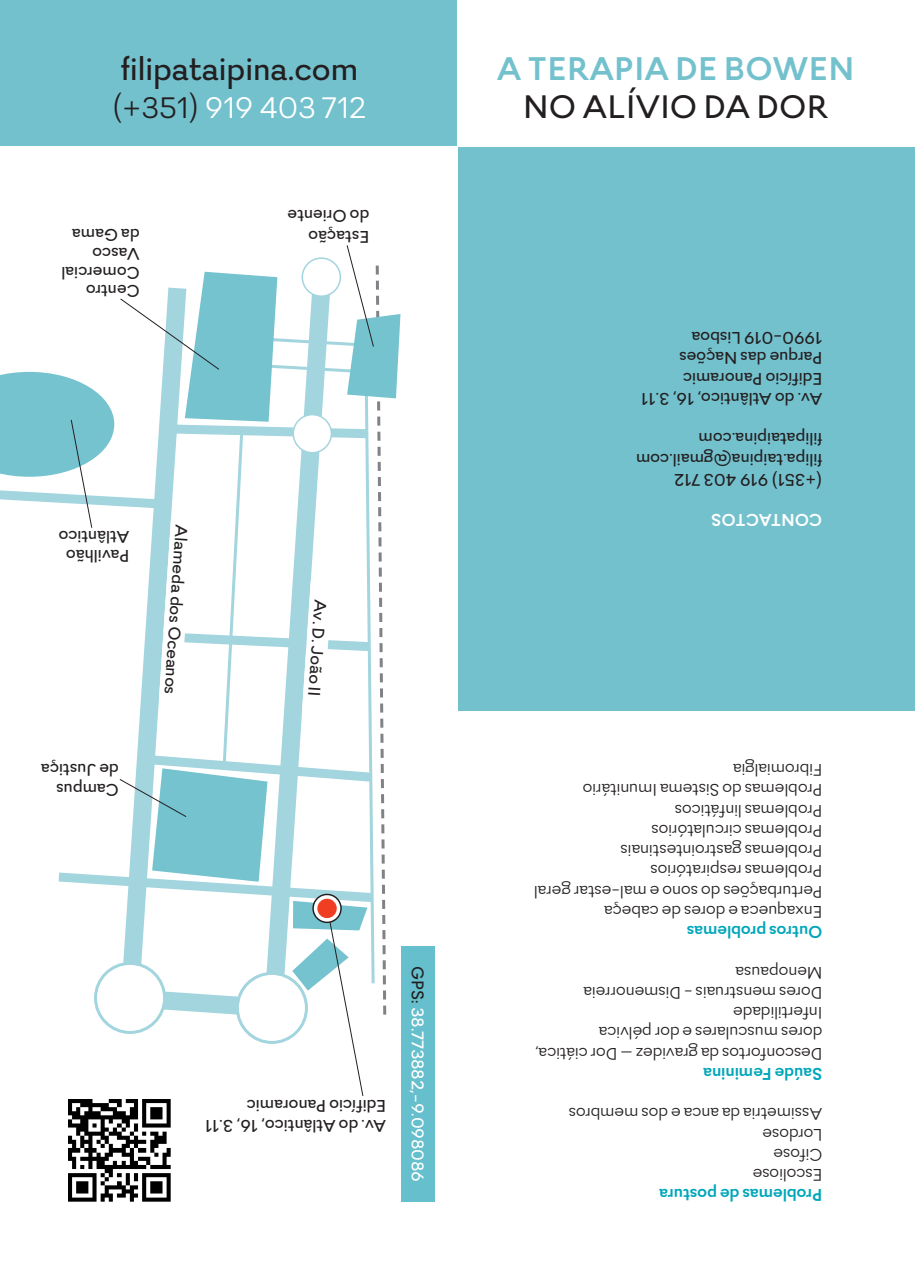
<style>
.page{position:relative;width:915px;height:1276px;background:#fff}
.page>*{position:absolute;margin:0;border:0;box-sizing:border-box;transform-origin:0 0}
.t1{font:500 36px "Firme";color:#231f20}
.t2{font:700 36px "Firme";letter-spacing:.005em;color:#74c1ce}
.t3{font:33px "Firme";letter-spacing:-.01em;color:#fff}
.t4{font:18.75px/20.2px "Firme";letter-spacing:-.005em;color:#231f20}
.t5{font:500 18.75px "Firme";letter-spacing:-.005em;color:#231f20}
.t6{font:700 18.75px "Firme";letter-spacing:-.005em;color:#00a6b9}
.t7{font:500 18.75px "Firme";letter-spacing:-.01em;color:#fff}
.t8{font:700 18.75px "Firme";color:#fff}
.s1{color:#231f20}
</style>
<div class="page">
<div style="left:0;top:0;width:914px;height:1276px;background:#74c1ce"></div>
<div style="left:457px;top:0;width:457px;height:147px;background:#fff"></div>
<div style="left:0;top:147px;width:457px;height:1129px;background:#fff"></div>
<div style="left:457px;top:711px;width:457px;height:565px;background:#fff"></div>
<img style="left:68px;top:1099px;width:103px;height:103px">
<div style="left:401px;top:946px;width:33px;height:256px;background:#66bfcc"></div>
<svg style="left:0;top:245px;width:400px;height:851px"></svg>
<svg style="left:313px;top:894px;width:28px;height:28px"></svg>
<div style="left:312px;top:893px;width:29px;height:30px;border:1px solid #231f20;border-radius:50%"></div>
<div style="left:317px;top:898px;width:19px;height:20px;background:#ef3e22;border-radius:50%"></div>
<p class="t1" style="left:120px;top:48px;width:239px">filipataipina.com</p>
<p class="t2" style="left:496px;top:48px;width:359px">A TERAPIA DE BOWEN</p>
<p class="t1" style="left:523px;top:87px;width:306px">NO ALÍVIO DA DOR</p>
<p class="t3" style="left:112px;top:89px;width:256px"><span class="s1">(+351)</span> 919 403 712</p>
<p class="t5" style="left:369px;top:227px;width:83px;rotate:-180deg">do Oriente</p>
<p class="t5" style="left:140px;top:246px;width:69px;rotate:-180deg">da Gama</p>
<p class="t5" style="left:369px;top:247px;width:62px;rotate:-180deg">Estação</p>
<p class="t5" style="left:140px;top:264px;width:49px;rotate:-180deg">Vasco</p>
<p class="t5" style="left:140px;top:283px;width:80px;rotate:-180deg">Comercial</p>
<p class="t5" style="left:140px;top:302px;width:55px;rotate:-180deg">Centro</p>
<p class="t5" style="left:129px;top:547px;width:72px;rotate:-180deg">Atlântico</p>
<p class="t5" style="left:129px;top:566px;width:65px;rotate:-180deg">Pavilhão</p>
<p class="t5" style="left:119px;top:780px;width:79px;rotate:-180deg">de Justiça</p>
<p class="t5" style="left:119px;top:801px;width:64px;rotate:-180deg">Campus</p>
<p class="t5" style="left:193px;top:525px;width:171px;rotate:94deg">Alameda dos Oceanos</p>
<p class="t5" style="left:331px;top:600px;width:98px;rotate:94deg">Av. D. João II</p>
<p class="t5" style="left:386px;top:1116px;width:141px;rotate:-180deg">Edifício Panoramic</p>
<p class="t5" style="left:386px;top:1136px;width:183px;rotate:-180deg">Av. do Atlântico, 16, 3.11</p>
<p class="t7" style="left:428px;top:966px;width:218px;rotate:90deg"><span class="s1">GPS:</span> 38.773882,-9.098086</p>
<p class="t5" style="left:822px;top:348px;width:132px;rotate:-180deg">1990-019 Lisboa</p>
<p class="t5" style="left:822px;top:369px;width:145px;rotate:-180deg">Parque das Nações</p>
<p class="t5" style="left:822px;top:389px;width:141px;rotate:-180deg">Edifício Panoramic</p>
<p class="t5" style="left:822px;top:409px;width:183px;rotate:-180deg">Av. do Atlântico, 16, 3.11</p>
<p class="t5" style="left:822px;top:450px;width:125px;rotate:-180deg">filipataipina.com</p>
<p class="t5" style="left:822px;top:471px;width:188px;rotate:-180deg">filipa.taipina@gmail.com</p>
<p class="t5" style="left:822px;top:490px;width:150px;rotate:-180deg">(+351) 919 403 712</p>
<p class="t8" style="left:822px;top:531px;width:113px;rotate:-180deg">CONTACTOS</p>
<p class="t4" style="left:822px;top:780px;width:91px;rotate:-180deg">Fibromialgia</p>
<p class="t4" style="left:822px;top:800px;width:241px;rotate:-180deg">Problemas do Sistema Imunitário</p>
<p class="t4" style="left:822px;top:820px;width:149px;rotate:-180deg">Problemas linfáticos</p>
<p class="t4" style="left:822px;top:840px;width:172px;rotate:-180deg">Problemas circulatórios</p>
<p class="t4" style="left:822px;top:861px;width:203px;rotate:-180deg">Problemas gastrointestinais</p>
<p class="t4" style="left:822px;top:881px;width:173px;rotate:-180deg">Problemas respiratórios</p>
<p class="t4" style="left:822px;top:901px;width:290px;rotate:-180deg">Perturbações do sono e mal-estar geral</p>
<p class="t4" style="left:822px;top:921px;width:220px;rotate:-180deg">Enxaqueca e dores de cabeça</p>
<p class="t6" style="left:822px;top:943px;width:137px;rotate:-180deg">Outros problemas</p>
<p class="t4" style="left:822px;top:982px;width:89px;rotate:-180deg">Menopausa</p>
<p class="t4" style="left:822px;top:1002px;width:240px;rotate:-180deg">Dores menstruais - Dismenorreia</p>
<p class="t4" style="left:822px;top:1023px;width:91px;rotate:-180deg">Infertilidade</p>
<p class="t4" style="left:822px;top:1063px;width:288px;rotate:-180deg">Desconfortos da gravidez – Dor ciática, dores musculares e dor pélvica</p>
<p class="t6" style="left:822px;top:1084px;width:121px;rotate:-180deg">Saúde Feminina</p>
<p class="t4" style="left:822px;top:1124px;width:255px;rotate:-180deg">Assimetria da anca e dos membros</p>
<p class="t4" style="left:822px;top:1144px;width:61px;rotate:-180deg">Lordose</p>
<p class="t4" style="left:822px;top:1164px;width:51px;rotate:-180deg">Cifose</p>
<p class="t4" style="left:822px;top:1185px;width:71px;rotate:-180deg">Escoliose</p>
<p class="t6" style="left:822px;top:1206px;width:165px;rotate:-180deg">Problemas de postura</p>
</div>
